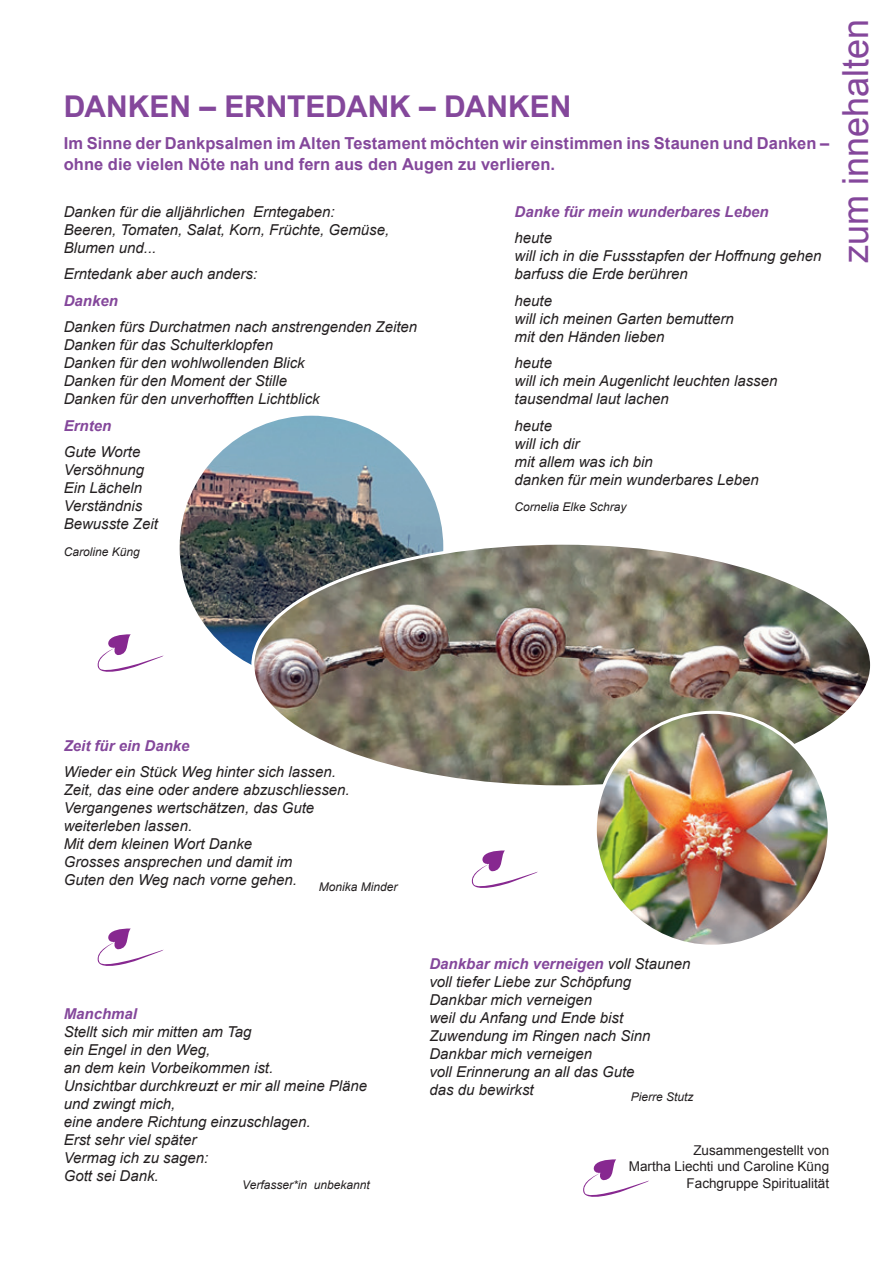
<style>
.page{position:relative;width:893px;height:1263px;background:#fff}
.page>*{position:absolute;margin:0;border:0;box-sizing:border-box;transform-origin:0 0}
.t1{font:36px "Arial";color:#84479b}
.t2{font:700 30px "Arial";letter-spacing:-.005em;color:#84479b}
.t3{font:700 16.5px/21px "Arial";letter-spacing:.005em;color:#84479b}
.t4{font:italic 15px/18px "Arial";color:#231f20}
.t5{font:italic 700 15px "Arial";color:#84479b}
.t6{font:13.5px/16.5px "Arial";color:#231f20;text-align:right}
.t7{font:italic 12px "Arial";color:#231f20}
.s1{font-weight:700;color:#84479b}
</style>
<div class="page">
<img style="left:180px;top:416px;width:263px;height:263px;border-radius:132px">
<svg style="left:98px;top:928px;width:66px;height:38px"></svg>
<img style="left:253px;top:543px;width:616px;height:241px">
<svg style="left:98px;top:634px;width:66px;height:38px"></svg>
<img style="left:596px;top:712px;width:233px;height:232px">
<svg style="left:472px;top:850px;width:66px;height:38px"></svg>
<svg style="left:583px;top:1159px;width:66px;height:38px"></svg>
<h2 class="t2" style="left:64px;top:87px;width:509px">DANKEN – ERNTEDANK – DANKEN</h2>
<p class="t3" style="left:64px;top:133px;width:767px">Im Sinne der Dankpsalmen im Alten Testament möchten wir einstimmen ins Staunen und Danken – ohne die vielen Nöte nah und fern aus den Augen zu verlieren.</p>
<p class="t4" style="left:64px;top:203px;width:327px">Danken für die alljährlichen Erntegaben:<br>Beeren, Tomaten, Salat, Korn, Früchte, Gemüse,<br>Blumen und...</p>
<p class="t4" style="left:64px;top:265px;width:195px">Erntedank aber auch anders:</p>
<p class="t5" style="left:64px;top:291px;width:56px">Danken</p>
<p class="t4" style="left:64px;top:318px;width:355px">Danken fürs Durchatmen nach anstrengenden Zeiten Danken für das Schulterklopfen<br>Danken für den wohlwollenden Blick<br>Danken für den Moment der Stille<br>Danken für den unverhofften Lichtblick</p>
<p class="t5" style="left:64px;top:416px;width:49px">Ernten</p>
<p class="t4" style="left:64px;top:443px;width:96px">Gute Worte<br>Versöhnung<br>Ein Lächeln<br>Verständnis<br>Bewusste Zeit</p>
<p class="t7" style="left:64px;top:544px;width:78px">Caroline Küng</p>
<p class="t5" style="left:514px;top:202px;width:256px">Danke für mein wunderbares Leben</p>
<p class="t4" style="left:514px;top:229px;width:308px">heute<br>will ich in die Fussstapfen der Hoffnung gehen barfuss die Erde berühren</p>
<p class="t4" style="left:514px;top:292px;width:221px">heute<br>will ich meinen Garten bemuttern mit den Händen lieben</p>
<p class="t4" style="left:514px;top:354px;width:264px">heute<br>will ich mein Augenlicht leuchten lassen tausendmal laut lachen</p>
<p class="t4" style="left:514px;top:417px;width:246px">heute<br>will ich dir<br>mit allem was ich bin<br>danken für mein wunderbares Leben</p>
<p class="t7" style="left:514px;top:499px;width:114px">Cornelia Elke Schray</p>
<h1 class="t1" style="left:832px;top:263px;width:246px;rotate:-90deg">zum innehalten</h1>
<p class="t5" style="left:64px;top:736px;width:127px">Zeit für ein Danke</p>
<p class="t4" style="left:64px;top:763px;width:287px">Wieder ein Stück Weg hinter sich lassen.<br>Zeit, das eine oder andere abzuschliessen.<br>Vergangenes wertschätzen, das Gute weiterleben lassen.<br>Mit dem kleinen Wort Danke<br>Grosses ansprechen und damit im<br>Guten den Weg nach vorne gehen.</p>
<p class="t7" style="left:319px;top:879px;width:80px">Monika Minder</p>
<p class="t5" style="left:64px;top:1004px;width:75px">Manchmal</p>
<p class="t4" style="left:64px;top:1023px;width:305px">Stellt sich mir mitten am Tag<br>ein Engel in den Weg,<br>an dem kein Vorbeikommen ist.<br>Unsichtbar durchkreuzt er mir all meine Pläne und zwingt mich,<br>eine andere Richtung einzuschlagen.<br>Erst sehr viel später<br>Vermag ich zu sagen:<br>Gott sei Dank.</p>
<p class="t7" style="left:242px;top:1177px;width:129px">Verfasser*in unbekannt</p>
<p class="t4" style="left:429px;top:955px;width:262px"><span class="s1">Dankbar mich verneigen</span> voll Staunen voll tiefer Liebe zur Schöpfung<br>Dankbar mich verneigen<br>weil du Anfang und Ende bist<br>Zuwendung im Ringen nach Sinn<br>Dankbar mich verneigen<br>voll Erinnerung an all das Gute<br>das du bewirkst</p>
<p class="t7" style="left:631px;top:1089px;width:64px">Pierre Stutz</p>
<p class="t6" style="left:629px;top:1142px;width:202px">Zusammengestellt von<br>Martha Liechti und Caroline Küng<br>Fachgruppe Spiritualität</p>
</div>
